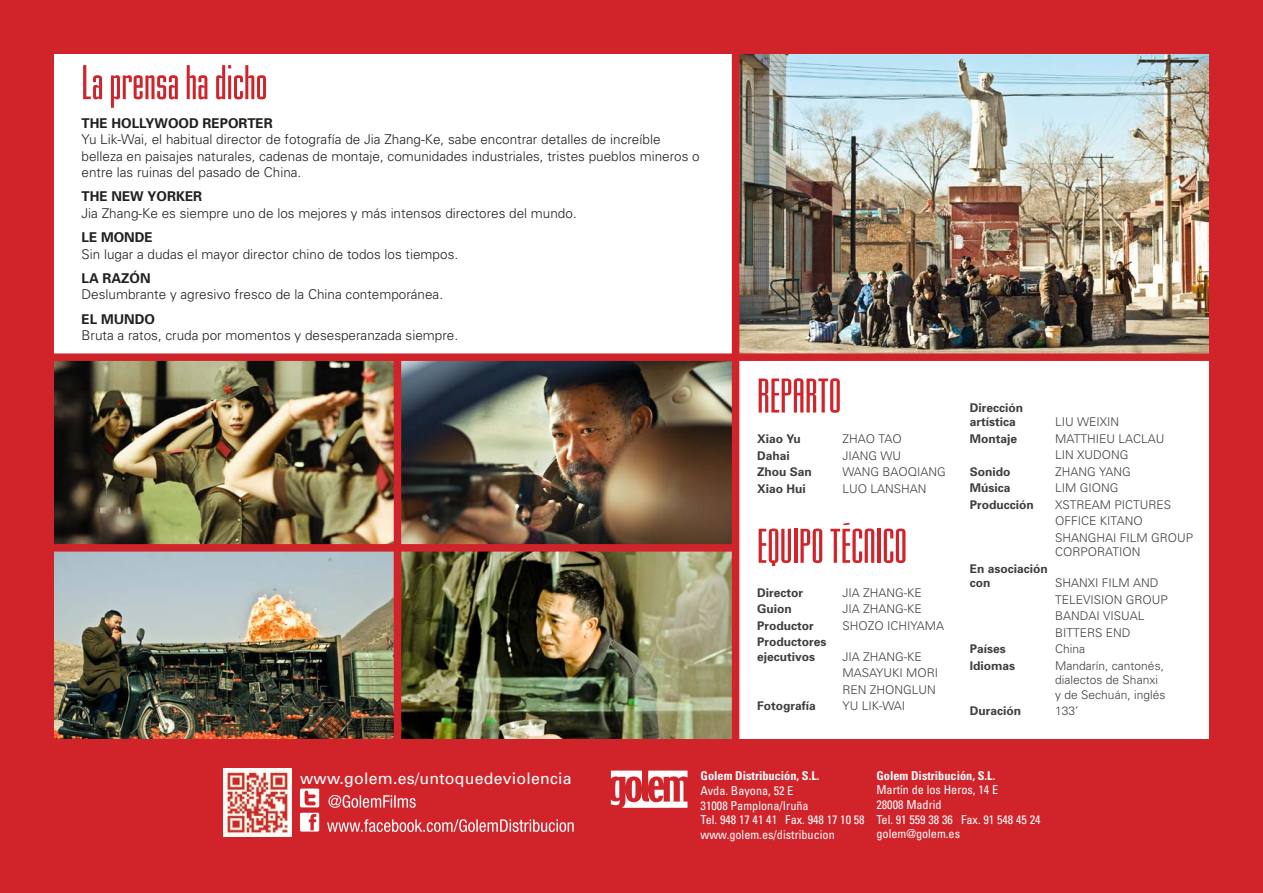
<style>
.page{position:relative;width:1263px;height:893px;background:#d1232a}
.page>*{position:absolute;margin:0;border:0;box-sizing:border-box;transform-origin:0 0}
.titulo{font:51px "Mekanik Plain";color:#d1232a}
.texto{font:15.9px "Univers";letter-spacing:.015em;color:#fff}
.texto-2{font:300 13.5px/16.2px "Univers";color:#231f20}
.texto-3{font:700 13.5px "Univers";color:#231f20}
.t1{font:condensed 12.3px "Univers";color:#fff}
.t2{font:700 condensed 12.3px "Univers";color:#fff}
.texto-4{font:300 12px/14.4px "Univers";color:#3e3e3f}
.texto-5{font:700 12px/14.4px "Univers";color:#3e3e3f}
</style>
<div class="page">
<svg style="left:611px;top:771px;width:76px;height:37px"></svg>
<svg style="left:328px;top:795px;width:88px;height:13px"></svg>
<svg style="left:300px;top:789px;width:19px;height:18px"></svg>
<svg style="left:327px;top:819px;width:247px;height:13px"></svg>
<svg style="left:300px;top:813px;width:19px;height:19px"></svg>
<img style="left:224px;top:768px;width:68px;height:68px">
<div style="left:736px;top:357px;width:473px;height:381px;background:#fff"></div>
<img style="left:54px;top:361px;width:678px;height:377px">
<div style="left:34px;top:544px;width:702px;height:8px;background:#d1232a"></div>
<div style="left:394px;top:357px;width:7px;height:389px;background:#d1232a"></div>
<div style="left:54px;top:54px;width:694px;height:303px;background:#fff"></div>
<img style="left:739px;top:54px;width:470px;height:299px">
<div style="left:34px;top:353px;width:1195px;height:8px;background:#d1232a"></div>
<div style="left:732px;top:45px;width:7px;height:701px;background:#d1232a"></div>
<p class="titulo" style="left:81px;top:52px;width:187px">La prensa ha dicho</p>
<p class="texto-3" style="left:81px;top:115px;width:193px">THE HOLLYWOOD REPORTER</p>
<p class="texto-2" style="left:81px;top:131px;width:620px">Yu Lik-Wai, el habitual director de fotografía de Jia Zhang-Ke, sabe encontrar detalles de increíble belleza en paisajes naturales, cadenas de montaje, comunidades industriales, tristes pueblos mineros o entre las ruinas del pasado de China.</p>
<p class="texto-3" style="left:81px;top:188px;width:122px">THE NEW YORKER</p>
<p class="texto-2" style="left:81px;top:205px;width:497px">Jia Zhang-Ke es siempre uno de los mejores y más intensos directores del mundo.</p>
<p class="texto-3" style="left:81px;top:229px;width:73px">LE MONDE</p>
<p class="texto-2" style="left:81px;top:246px;width:378px">Sin lugar a dudas el mayor director chino de todos los tiempos.</p>
<p class="texto-3" style="left:81px;top:270px;width:71px">LA RAZÓN</p>
<p class="texto-2" style="left:81px;top:287px;width:363px">Deslumbrante y agresivo fresco de la China contemporánea.</p>
<p class="texto-3" style="left:81px;top:311px;width:75px">EL MUNDO</p>
<p class="texto-2" style="left:81px;top:327px;width:378px">Bruta a ratos, cruda por momentos y desesperanzada siempre.</p>
<p class="titulo" style="left:757px;top:365px;width:86px">REPARTO</p>
<p class="texto-5" style="left:757px;top:432px;width:45px">Xiao Yu</p>
<p class="texto-4" style="left:842px;top:432px;width:61px">ZHAO TAO</p>
<p class="texto-5" style="left:757px;top:448px;width:34px">Dahai</p>
<p class="texto-4" style="left:842px;top:448px;width:60px">JIANG WU</p>
<p class="texto-5" style="left:757px;top:465px;width:56px">Zhou San</p>
<p class="texto-4" style="left:842px;top:465px;width:105px">WANG BAOQIANG</p>
<p class="texto-5" style="left:757px;top:481px;width:50px">Xiao Hui</p>
<p class="texto-4" style="left:842px;top:481px;width:86px">LUO LANSHAN</p>
<p class="titulo" style="left:757px;top:515px;width:151px">EQUIPO TÉCNICO</p>
<p class="texto-5" style="left:757px;top:585px;width:48px">Director</p>
<p class="texto-4" style="left:842px;top:585px;width:81px">JIA ZHANG-KE</p>
<p class="texto-5" style="left:757px;top:602px;width:36px">Guion</p>
<p class="texto-4" style="left:842px;top:602px;width:81px">JIA ZHANG-KE</p>
<p class="texto-5" style="left:757px;top:618px;width:58px">Productor</p>
<p class="texto-4" style="left:842px;top:618px;width:103px">SHOZO ICHIYAMA</p>
<p class="texto-5" style="left:757px;top:635px;width:71px">Productores ejecutivos</p>
<p class="texto-4" style="left:842px;top:649px;width:81px">JIA ZHANG-KE</p>
<p class="texto-4" style="left:842px;top:666px;width:97px">MASAYUKI MORI</p>
<p class="texto-4" style="left:842px;top:682px;width:95px">REN ZHONGLUN</p>
<p class="texto-5" style="left:757px;top:699px;width:60px">Fotografía</p>
<p class="texto-4" style="left:842px;top:699px;width:64px">YU LIK-WAI</p>
<p class="texto-5" style="left:970px;top:400px;width:55px">Dirección artística</p>
<p class="texto-4" style="left:1055px;top:415px;width:66px">LIU WEIXIN</p>
<p class="texto-5" style="left:970px;top:431px;width:49px">Montaje</p>
<p class="texto-4" style="left:1055px;top:431px;width:111px">MATTHIEU LACLAU</p>
<p class="texto-4" style="left:1055px;top:448px;width:75px">LIN XUDONG</p>
<p class="texto-5" style="left:970px;top:464px;width:42px">Sonido</p>
<p class="texto-4" style="left:1055px;top:464px;width:77px">ZHANG YANG</p>
<p class="texto-5" style="left:970px;top:481px;width:42px">Música</p>
<p class="texto-4" style="left:1055px;top:481px;width:65px">LIM GIONG</p>
<p class="texto-5" style="left:970px;top:497px;width:65px">Producción</p>
<p class="texto-4" style="left:1055px;top:497px;width:118px">XSTREAM PICTURES</p>
<p class="texto-4" style="left:1055px;top:514px;width:89px">OFFICE KITANO</p>
<p class="texto-4" style="left:1055px;top:530px;width:140px">SHANGHAI FILM GROUP<br>CORPORATION</p>
<p class="texto-5" style="left:970px;top:561px;width:80px">En asociación con</p>
<p class="texto-4" style="left:1055px;top:576px;width:105px">SHANXI FILM AND</p>
<p class="texto-4" style="left:1055px;top:592px;width:114px">TELEVISION GROUP</p>
<p class="texto-4" style="left:1055px;top:609px;width:91px">BANDAI VISUAL</p>
<p class="texto-4" style="left:1055px;top:625px;width:77px">BITTERS END</p>
<p class="texto-5" style="left:970px;top:642px;width:38px">Países</p>
<p class="texto-4" style="left:1055px;top:642px;width:32px">China</p>
<p class="texto-5" style="left:970px;top:658px;width:47px">Idiomas</p>
<p class="texto-4" style="left:1055px;top:658px;width:112px">Mandarín, cantonés, dialectos de Shanxi y de Sechuán, inglés</p>
<p class="texto-5" style="left:970px;top:704px;width:53px">Duración</p>
<p class="texto-4" style="left:1055px;top:704px;width:25px">133’</p>
<p class="texto" style="left:300px;top:769px;width:273px">www.golem.es/untoquedeviolencia</p>
<p class="t2" style="left:701px;top:768px;width:120px">Golem Distribución, S.L.</p>
<p class="t1" style="left:701px;top:783px;width:94px">Avda. Bayona, 52 E</p>
<p class="t1" style="left:701px;top:797px;width:110px">31008 Pamplona/Iruña</p>
<p class="t1" style="left:701px;top:812px;width:166px">Tel. 948 17 41 41 Fax. 948 17 10 58</p>
<p class="t1" style="left:701px;top:827px;width:136px">www.golem.es/distribucion</p>
<p class="t2" style="left:876px;top:768px;width:120px">Golem Distribución, S.L.</p>
<p class="t1" style="left:876px;top:782px;width:123px">Martín de los Heros, 14 E</p>
<p class="t1" style="left:876px;top:797px;width:67px">28008 Madrid</p>
<p class="t1" style="left:876px;top:812px;width:166px">Tel. 91 559 38 36 Fax. 91 548 45 24</p>
<p class="t1" style="left:876px;top:826px;width:85px">golem@golem.es</p>
</div>
